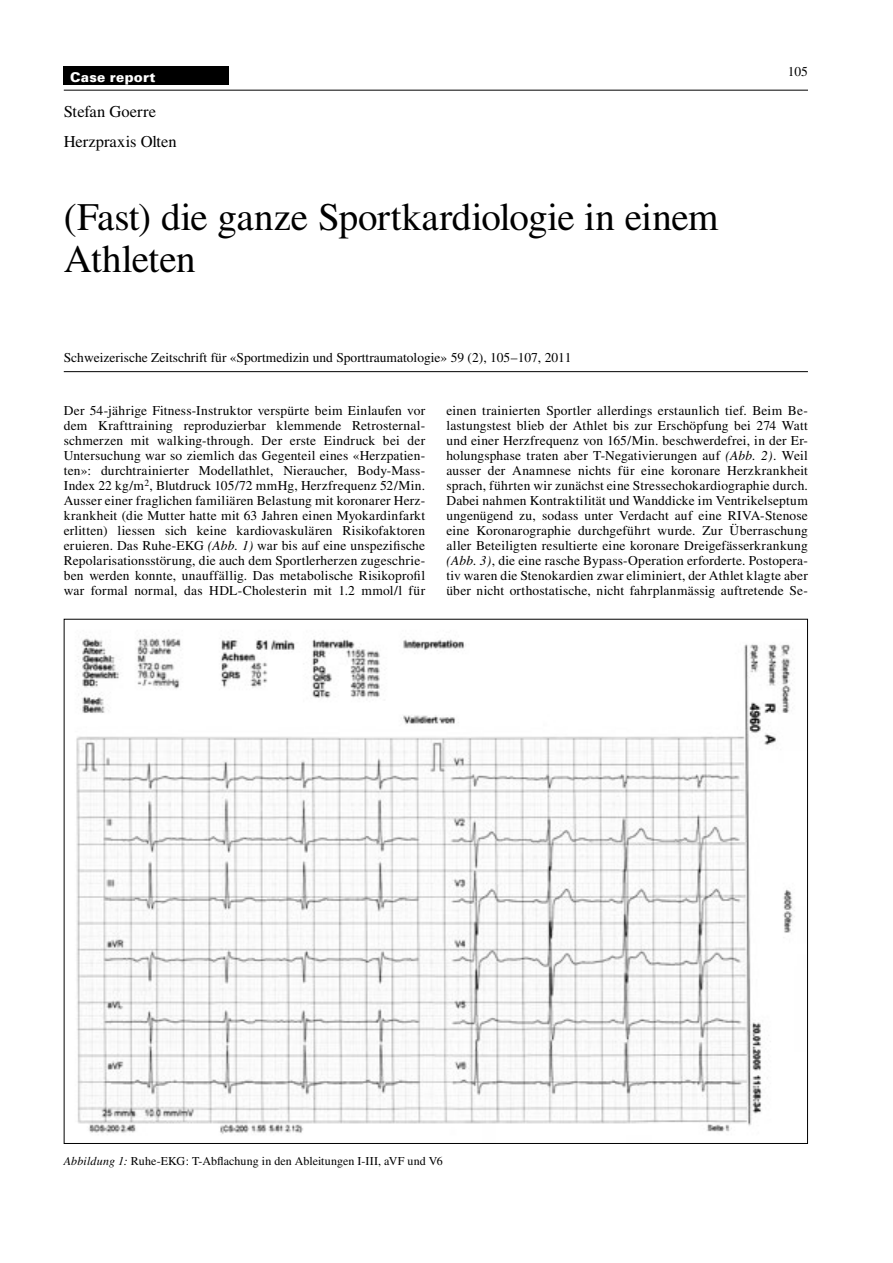
<style>
.page{position:relative;width:893px;height:1263px;background:#fff}
.page>*{position:absolute;margin:0;border:0;box-sizing:border-box;transform-origin:0 0}
.t1{font:39px/42px "Times";letter-spacing:-.01em;color:#000}
.t2{font:16.5px/29.7px "Times";color:#000}
.t3{font:13.5px/15px "Times";color:#000;text-align:justify}
.t4{font:900 13.5px "Univers";letter-spacing:.02em;color:#fff}
.t5{font:12px "Times";letter-spacing:.005em;color:#000}
.s1{font-style:italic}
</style>
<div class="page">
<hr style="left:64px;top:90px;width:744px;height:1px;background:#000">
<div style="left:64px;top:67px;width:165px;height:18px;background:#000"></div>
<hr style="left:64px;top:371px;width:744px;height:1px;background:#000">
<img style="left:76px;top:638px;width:719px;height:496px">
<p class="t4" style="left:70px;top:68px;width:87px">Case report</p>
<p class="t2" style="left:64px;top:97px;width:114px">Stefan Goerre<br>Herzpraxis Olten</p>
<h1 class="t1" style="left:64px;top:196px;width:656px">(Fast) die ganze Sportkardiologie in einem<br>Athleten</h1>
<p class="t3" style="left:64px;top:350px;width:509px">Schweizerische Zeitschrift für «Sportmedizin und Sporttraumatologie» 59 (2), 105–107, 2011</p>
<p class="t3" style="left:788px;top:64px;width:22px">105</p>
<p class="t3" style="left:64px;top:403px;width:363px">Der 54-jährige Fitness-Instruktor verspürte beim Einlaufen vor dem Krafttraining reproduzierbar klemmende Retrosternal&shy;schmerzen mit walking-through. Der erste Eindruck bei der Untersuchung war so ziemlich das Gegenteil eines «Herzpatien&shy;ten»: durchtrainierter Modellathlet, Nieraucher, Body-Mass-Index 22 kg/m<sup>2</sup>, Blutdruck 105/72 mmHg, Herzfrequenz 52/Min.<br>Ausser einer fraglichen familiären Belastung mit koronarer Herz&shy;krankheit (die Mutter hatte mit 63 Jahren einen Myokardinfarkt erlitten) liessen sich keine kardiovaskulären Risikofaktoren eruieren. Das Ruhe-EKG <span class="s1">(Abb. 1)</span> war bis auf eine unspezifische Repolarisationsstörung, die auch dem Sportlerherzen zugeschrie&shy;ben werden konnte, unauffällig. Das metabolische Risikoprofil war formal normal, das HDL-Cholesterin mit 1.2 mmol/l für</p>
<p class="t3" style="left:446px;top:403px;width:363px">einen trainierten Sportler allerdings erstaunlich tief. Beim Be&shy;lastungstest blieb der Athlet bis zur Erschöpfung bei 274 Watt und einer Herzfrequenz von 165/Min. beschwerdefrei, in der Er&shy;holungsphase traten aber T-Negativierungen auf <span class="s1">(Abb. 2)</span>. Weil ausser der Anamnese nichts für eine koronare Herzkrankheit sprach, führten wir zunächst eine Stressechokardiographie durch.<br>Dabei nahmen Kontraktilität und Wanddicke im Ventrikelseptum ungenügend zu, sodass unter Verdacht auf eine RIVA-Stenose eine Koronarographie durchgeführt wurde. Zur Überraschung aller Beteiligten resultierte eine koronare Dreigefässerkrankung <span class="s1">(Abb. 3)</span>, die eine rasche Bypass-Operation erforderte. Postopera&shy;tiv waren die Stenokardien zwar eliminiert, der Athlet klagte aber über nicht orthostatische, nicht fahrplanmässig auftretende Se-</p>
<p class="t5" style="left:64px;top:1154px;width:380px"><span class="s1">Abbildung 1:</span> Ruhe-EKG: T-Abflachung in den Ableitungen I-III, aVF und V6</p>
</div>
